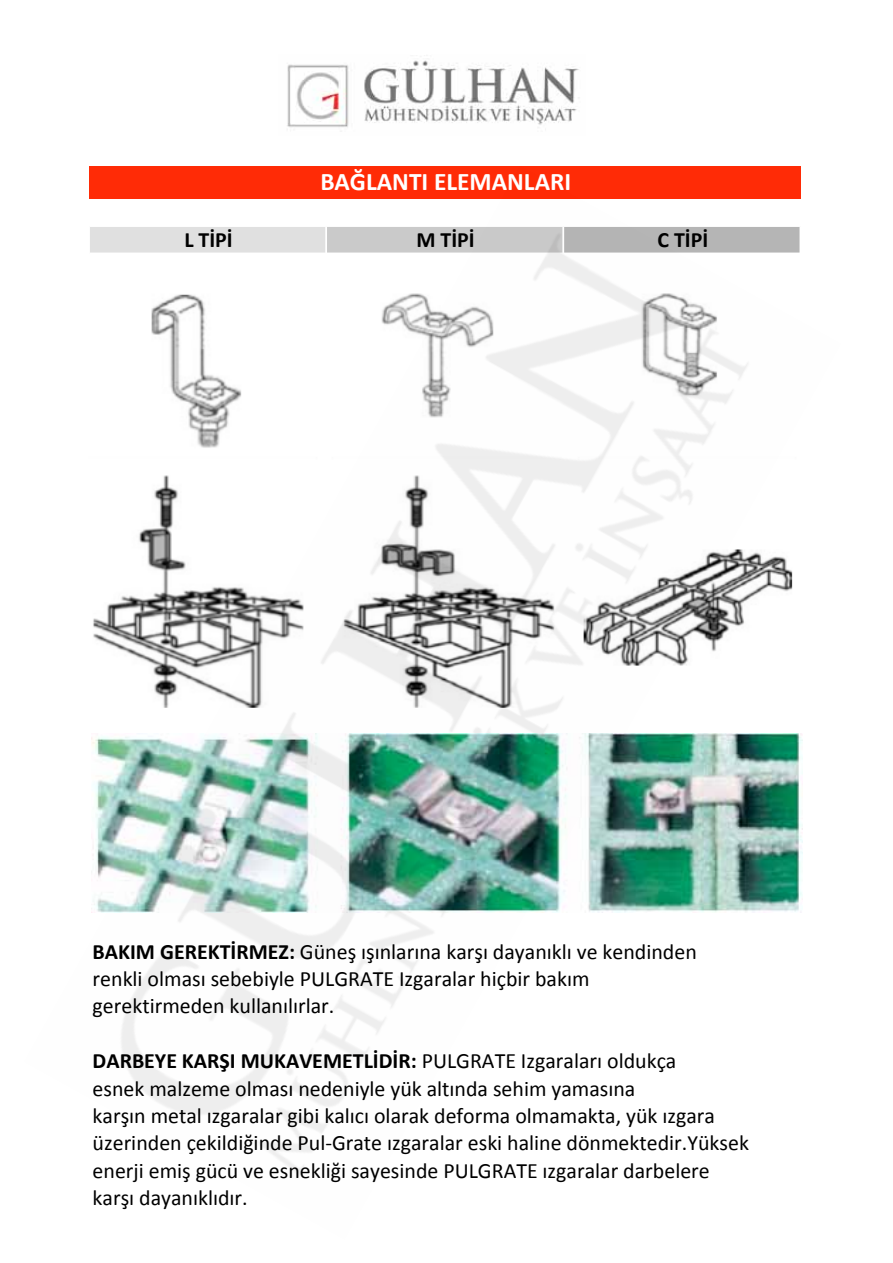
<style>
.page{position:relative;width:893px;height:1263px;background:#fff}
.page>*{position:absolute;margin:0;border:0;box-sizing:border-box;transform-origin:0 0}
.t1{font:700 25.35px "Calibri";color:#fff}
.t2{font:21.9px/27.3px "Calibri";color:#000}
.t3{font:700 21.9px "Calibri";color:#000}
.s1{font-weight:700}
</style>
<div class="page">
<img style="left:89px;top:166px;width:714px;height:1011px">
<img style="left:287px;top:60px;width:292px;height:68px">
<p class="t1" style="left:320px;top:166px;width:252px">BAĞLANTI ELEMANLARI</p>
<p class="t3" style="left:184px;top:226px;width:50px">L TİPİ</p>
<p class="t3" style="left:416px;top:226px;width:60px">M TİPİ</p>
<p class="t3" style="left:657px;top:226px;width:52px">C TİPİ</p>
<p class="t2" style="left:93px;top:938px;width:606px"><span class="s1">BAKIM GEREKTİRMEZ:</span> Güneş ışınlarına karşı dayanıklı ve kendinden renkli olması sebebiyle PULGRATE Izgaralar hiçbir bakım gerektirmeden kullanılırlar.</p>
<p class="t2" style="left:93px;top:1047px;width:624px"><span class="s1">DARBEYE KARŞI MUKAVEMETLİDİR:</span> PULGRATE Izgaraları oldukça esnek malzeme olması nedeniyle yük altında sehim yamasına<br>karşın metal ızgaralar gibi kalıcı olarak deforma olmamakta, yük ızgara</p>
<p class="t2" style="left:93px;top:1129px;width:658px">üzerinden çekildiğinde Pul--‐Grate ızgaralar eski haline dönmektedir.Yüksek enerji emiş gücü ve esnekliği sayesinde PULGRATE ızgaralar darbelere karşı dayanıklıdır.</p>
</div>
